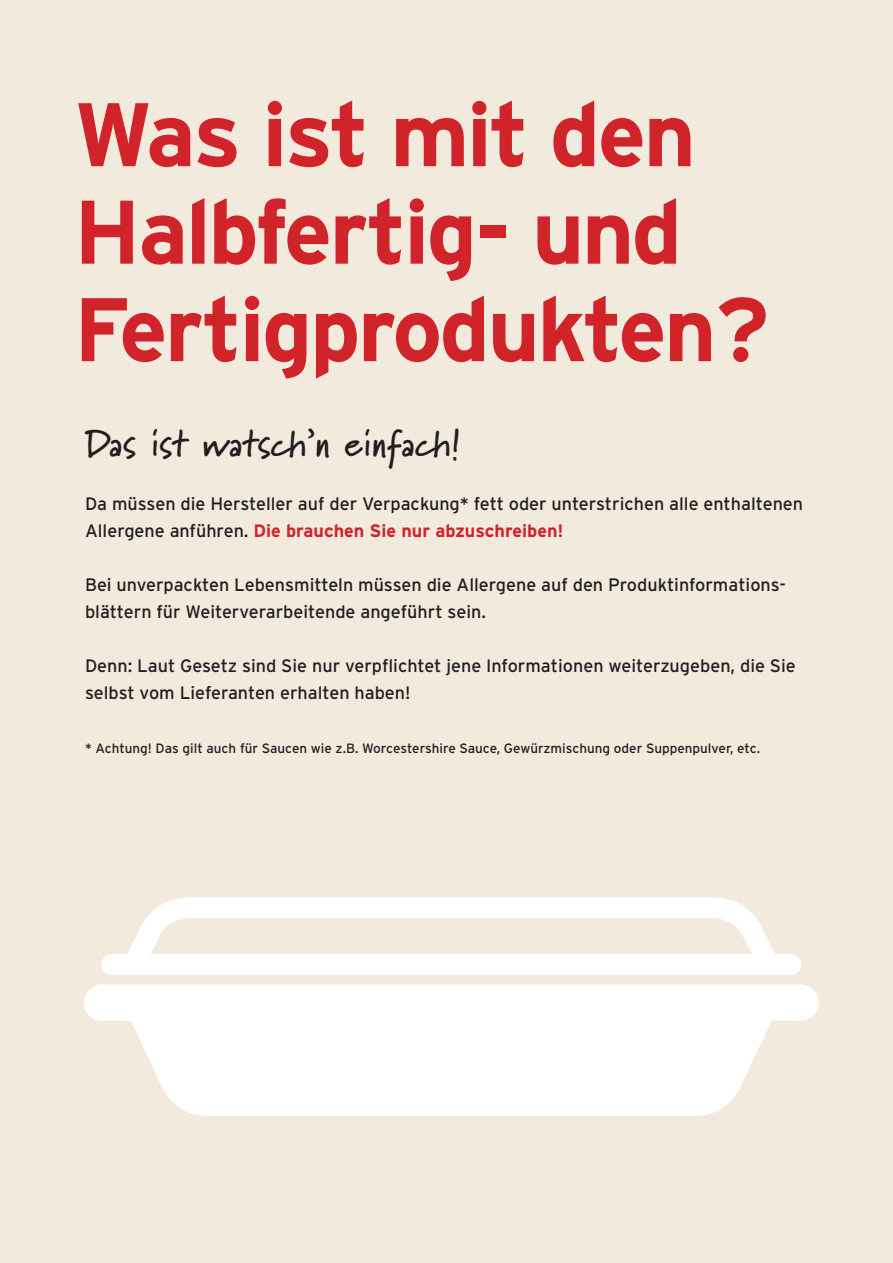
<style>
.page{position:relative;width:893px;height:1263px;background:#f1eadd}
.page>*{position:absolute;margin:0;border:0;box-sizing:border-box;transform-origin:0 0}
.t1{font:700 90px/97.5px "Interstate";letter-spacing:-.03em;color:#d1232a}
.t2{font:700 37.5px "Marydale";color:#231f20}
.t3{font:18px/27px "Interstate";color:#231f20}
.t4{font:13.5px "Interstate";color:#231f20}
.s1{font-weight:700;color:#d1232a}
</style>
<div class="page">
<svg style="left:84px;top:897px;width:735px;height:219px;fill:#fff"></svg>
<h1 class="t1" style="left:74px;top:85px;width:697px">Was ist mit den<br>Halbfertig- und<br>Fertigprodukten?</h1>
<h2 class="t2" style="left:85px;top:421px;width:377px">Das ist watsch’n einfach!</h2>
<p class="t3" style="left:85px;top:490px;width:720px">Da müssen die Hersteller auf der Verpackung* fett oder unterstrichen alle enthaltenen<br>Allergene anführen. <span class="s1">Die brauchen Sie nur abzuschreiben!</span></p>
<p class="t3" style="left:85px;top:571px;width:702px">Bei unverpackten Lebensmitteln müssen die Allergene auf den Produktinformations&shy;blättern für Weiterverarbeitende angeführt sein.</p>
<p class="t3" style="left:85px;top:652px;width:712px">Denn: Laut Gesetz sind Sie nur verpflichtet jene Informationen weiterzugeben, die Sie selbst vom Lieferanten erhalten haben!</p>
<p class="t4" style="left:85px;top:741px;width:677px">* Achtung! Das gilt auch für Saucen wie z.B. Worcestershire Sauce, Gewürzmischung oder Suppenpulver, etc.</p>
</div>
